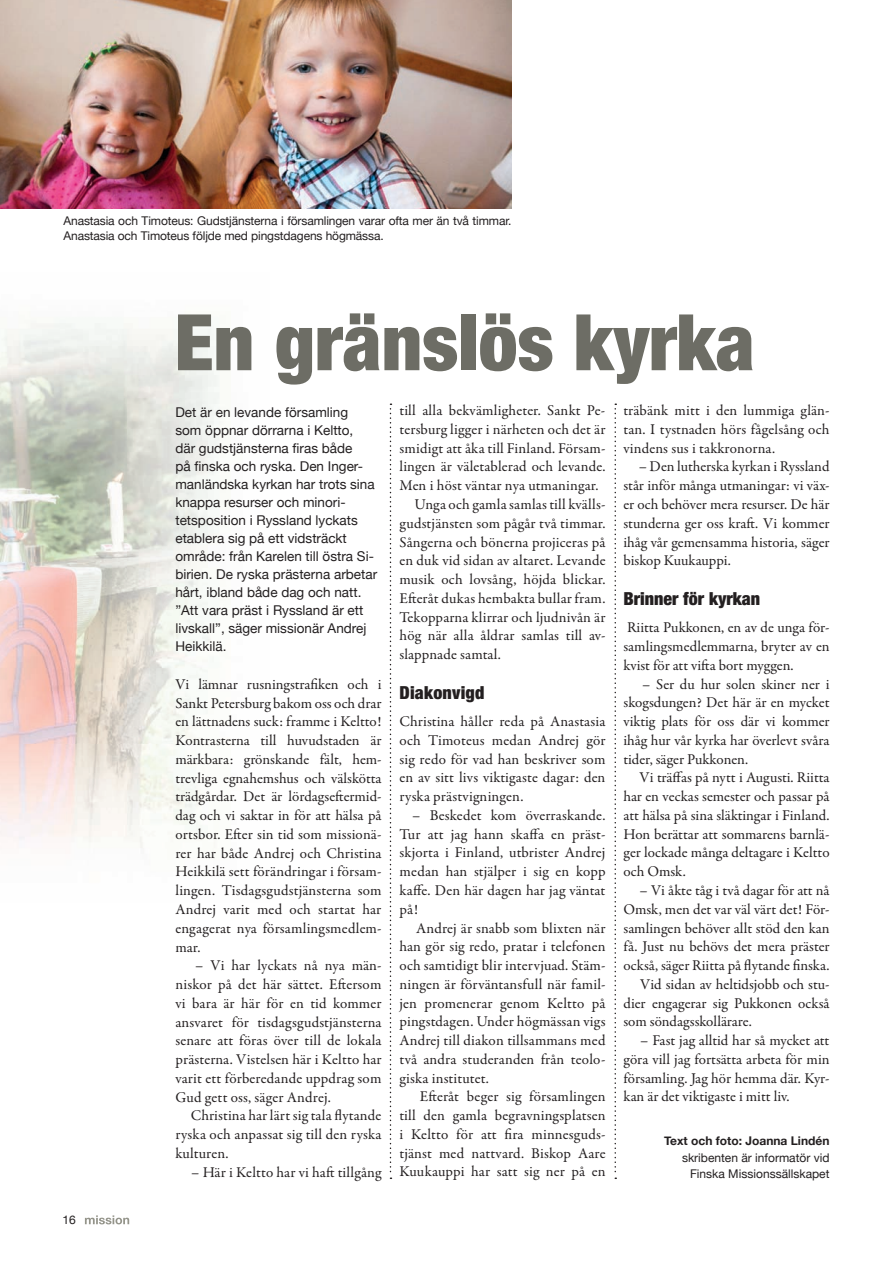
<style>
.page{position:relative;width:893px;height:1263px;background:#fff}
.page>*{position:absolute;margin:0;border:0;box-sizing:border-box;transform-origin:0 0}
.t1{font:900 condensed 78px "Helvetica Neue LT Std";color:#6d6d65}
.t2{font:900 condensed 18px "Helvetica Neue LT Std";color:#231f20}
.t3{font:15px/18.8px "Garamond Premr Pro";letter-spacing:.005em;color:#231f20;text-align:justify}
.t4{font:13.5px/18px "Helvetica Neue";color:#231f20}
.t5{font:12px/16.5px "Helvetica Neue";letter-spacing:-.01em;color:#231f20;text-align:right}
.t6{font:700 12px "Helvetica Neue";color:#231f20}
</style>
<div class="page">
<svg style="left:85px;top:1215px;width:44px;height:8px"></svg>
<img style="left:0;top:323px;width:220px;height:525px">
<img style="left:0;top:0;width:511px;height:208px">
<svg style="left:389px;top:403px;width:2px;height:775px"></svg>
<svg style="left:614px;top:403px;width:2px;height:775px"></svg>
<p class="t5" style="left:63px;top:213px;width:449px;line-height:15px;text-align:left">Anastasia och Timoteus: Gudstjänsterna i församlingen varar ofta mer än två timmar.<br>Anastasia och Timoteus följde med pingstdagens högmässa.</p>
<h1 class="t1" style="left:174px;top:314px;width:581px">En gränslös kyrka</h1>
<p class="t5" style="left:62px;top:1210px;width:15px">16</p>
<p class="t4" style="left:175px;top:403px;width:203px">Det är en levande församling som öppnar dörrarna i Keltto,<br>där gudstjänsterna firas både<br>på finska och ryska. Den Inger&shy;manländska kyrkan har trots sina knappa resurser och minori&shy;tetsposition i Ryssland lyckats etablera sig på ett vidsträckt område: från Karelen till östra Si&shy;birien. De ryska prästerna arbetar hårt, ibland både dag och natt. ”Att vara präst i Ryssland är ett livskall”, säger missionär Andrej<br>Heikkilä.</p>
<p class="t3" style="left:175px;top:676px;width:207px">Vi lämnar rusningstrafiken och i Sankt Petersburg bakom oss och drar en lättnadens suck: framme i Keltto!<br>Kontrasterna till huvudstaden är märkbara: grönskande fält, hem&shy;trevliga egnahemshus och välskötta trädgårdar. Det är lördagseftermid&shy;dag och vi saktar in för att hälsa på ortsbor. Efter sin tid som missionä&shy;rer har både Andrej och Christina Heikkilä sett förändringar i försam&shy;lingen. Tisdagsgudstjänsterna som Andrej varit med och startat har engagerat nya församlingsmedlem&shy;mar.</p>
<p class="t3" style="left:175px;top:957px;width:207px;text-indent:20px">– Vi har lyckats nå nya män&shy;niskor på det här sättet. Eftersom vi bara är här för en tid kommer ansvaret för tisdagsgudstjänsterna senare att föras över till de lokala prästerna. Vistelsen här i Keltto har varit ett förberedande uppdrag som Gud gett oss, säger Andrej.</p>
<p class="t3" style="left:175px;top:1107px;width:207px;text-indent:15px">Christina har lärt sig tala flytande ryska och anpassat sig till den ryska kulturen.</p>
<p class="t3" style="left:191px;top:1163px;width:192px">– Här i Keltto har vi haft tillgång</p>
<p class="t3" style="left:399px;top:402px;width:207px">till alla bekvämligheter. Sankt Pe-</p>
<p class="t3" style="left:399px;top:421px;width:207px">tersburg ligger i närheten och det är</p>
<p class="t3" style="left:399px;top:440px;width:207px">smidigt att åka till Finland. Försam-</p>
<p class="t3" style="left:399px;top:458px;width:207px">lingen är väletablerad och levande.</p>
<p class="t3" style="left:399px;top:477px;width:200px">Men i höst väntar nya utmaningar.</p>
<p class="t3" style="left:414px;top:496px;width:192px">Unga och gamla samlas till kvälls-</p>
<p class="t3" style="left:399px;top:515px;width:207px">gudstjänsten som pågår två timmar.</p>
<p class="t3" style="left:399px;top:533px;width:207px">Sångerna och bönerna projiceras på</p>
<p class="t3" style="left:399px;top:552px;width:207px">en duk vid sidan av altaret. Levande</p>
<p class="t3" style="left:399px;top:571px;width:207px">musik och lovsång, höjda blickar.</p>
<p class="t3" style="left:399px;top:590px;width:207px">Efteråt dukas hembakta bullar fram.</p>
<p class="t3" style="left:399px;top:608px;width:207px">Tekopparna klirrar och ljudnivån är</p>
<p class="t3" style="left:399px;top:627px;width:207px">hög när alla åldrar samlas till av-</p>
<p class="t3" style="left:399px;top:646px;width:103px">slappnade samtal.</p>
<p class="t2" style="left:399px;top:685px;width:86px">Diakonvigd</p>
<p class="t3" style="left:399px;top:713px;width:207px">Christina håller reda på Anastasia och Timoteus medan Andrej gör sig redo för vad han beskriver som en av sitt livs viktigaste dagar: den ryska prästvigningen.</p>
<p class="t3" style="left:399px;top:807px;width:207px;text-indent:13px">– Beskedet kom överraskande.<br>Tur att jag hann skaffa en präst&shy;skjorta i Finland, utbrister Andrej medan han stjälper i sig en kopp kaffe. Den här dagen har jag väntat på!</p>
<p class="t3" style="left:399px;top:919px;width:207px;text-indent:17px">Andrej är snabb som blixten när han gör sig redo, pratar i telefonen och samtidigt blir intervjuad. Stäm&shy;ningen är förväntansfull när famil&shy;jen promenerar genom Keltto på pingstdagen. Under högmässan vigs Andrej till diakon tillsammans med två andra studeranden från teolo&shy;giska institutet.</p>
<p class="t3" style="left:399px;top:1088px;width:207px;text-indent:20px">Efteråt beger sig församlingen till den gamla begravningsplatsen i Keltto för att fira minnesguds&shy;tjänst med nattvard. Biskop Aare Kuukauppi har satt sig ner på en</p>
<p class="t3" style="left:623px;top:402px;width:207px">träbänk mitt i den lummiga glän&shy;tan. I tystnaden hörs fågelsång och vindens sus i takkronorna.</p>
<p class="t3" style="left:623px;top:458px;width:207px;text-indent:15px">– Den lutherska kyrkan i Ryssland står inför många utmaningar: vi väx&shy;er och behöver mera resurser. De här stunderna ger oss kraft. Vi kommer ihåg vår gemensamma historia, säger biskop Kuukauppi.</p>
<p class="t2" style="left:623px;top:592px;width:138px">Brinner för kyrkan</p>
<p class="t3" style="left:623px;top:619px;width:207px">Riitta Pukkonen, en av de unga för&shy;samlingsmedlemmarna, bryter av en kvist för att vifta bort myggen.</p>
<p class="t3" style="left:623px;top:675px;width:207px;text-indent:19px">– Ser du hur solen skiner ner i skogsdungen? Det här är en mycket viktig plats för oss där vi kommer ihåg hur vår kyrka har överlevt svåra tider, säger Pukkonen.</p>
<p class="t3" style="left:623px;top:769px;width:207px;text-indent:16px">Vi träffas på nytt i Augusti. Riitta har en veckas semester och passar på att hälsa på sina släktingar i Finland.<br>Hon berättar att sommarens barnlä&shy;ger lockade många deltagare i Keltto och Omsk.</p>
<p class="t3" style="left:639px;top:882px;width:191px">– Vi åkte tåg i två dagar för att nå</p>
<p class="t3" style="left:623px;top:900px;width:207px">Omsk, men det var väl värt det! För-</p>
<p class="t3" style="left:623px;top:919px;width:207px">samlingen behöver allt stöd den kan</p>
<p class="t3" style="left:623px;top:938px;width:207px">få. Just nu behövs det mera präster</p>
<p class="t3" style="left:623px;top:957px;width:207px">också, säger Riitta på flytande finska.</p>
<p class="t3" style="left:640px;top:975px;width:190px">Vid sidan av heltidsjobb och stu-</p>
<p class="t3" style="left:623px;top:994px;width:207px">dier engagerar sig Pukkonen också</p>
<p class="t3" style="left:623px;top:1013px;width:130px">som söndagsskollärare.</p>
<p class="t3" style="left:623px;top:1032px;width:207px;text-indent:17px">– Fast jag alltid har så mycket att göra vill jag fortsätta arbeta för min församling. Jag hör hemma där. Kyr&shy;kan är det viktigaste i mitt liv.</p>
<p class="t6" style="left:664px;top:1133px;width:167px">Text och foto: Joanna Lindén</p>
<p class="t5" style="left:681px;top:1148px;width:149px">skribenten är informatör vid<br>Finska Missionssällskapet</p>
</div>
